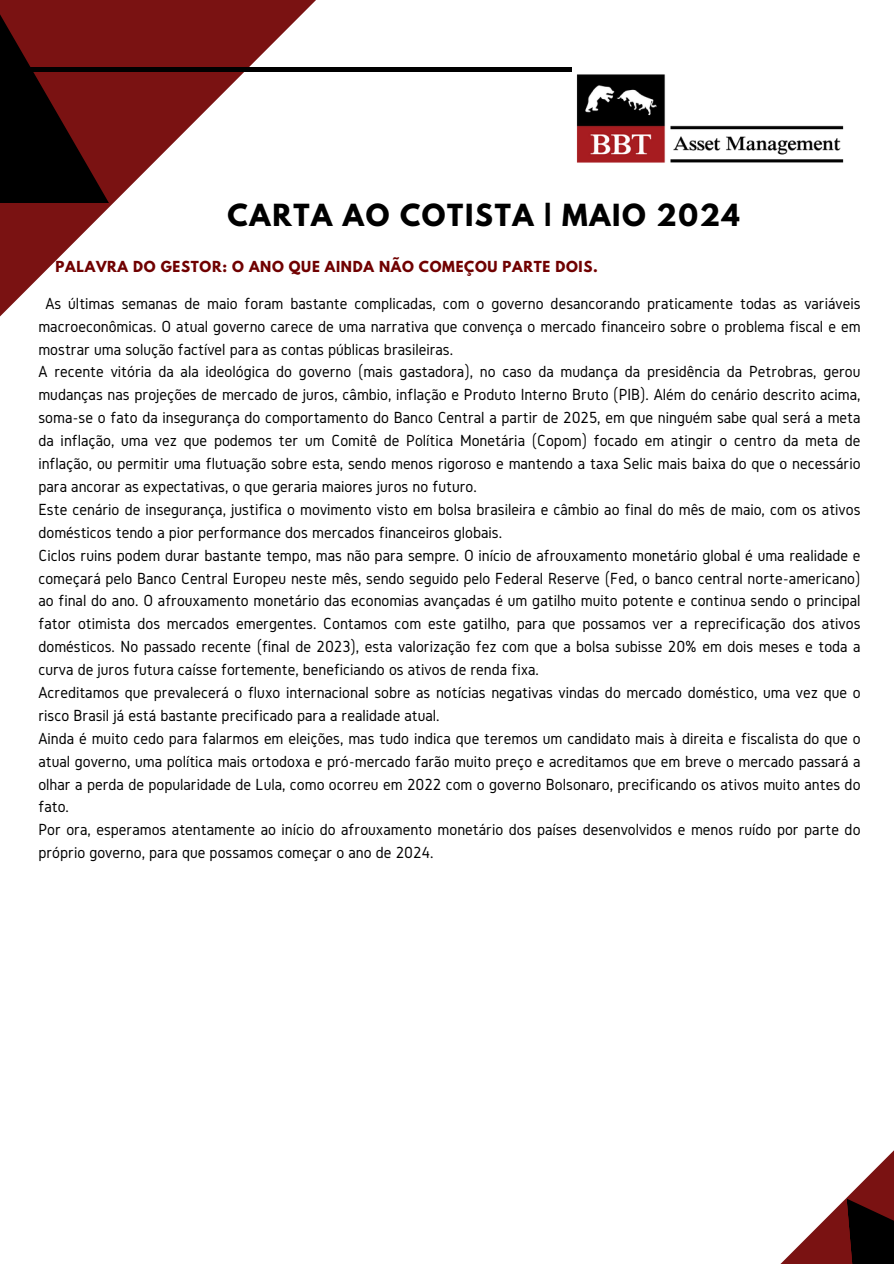
<style>
.page{position:relative;width:894px;height:1264px;background:#fff}
.page>*{position:absolute;margin:0;border:0;box-sizing:border-box;transform-origin:0 0}
.t1{font:700 27px "League Spartan";letter-spacing:.06em;color:#000}
.t2{font:16.65px/23px "Gidole";color:#000}
.t3{font:700 13.5px "League Spartan";letter-spacing:.05em;color:#700000}
</style>
<div class="page">
<svg style="left:0;top:0;width:371px;height:317px"></svg>
<svg style="left:0;top:0;width:109px;height:203px;background:#400909"></svg>
<hr style="left:0;top:68px;width:571px;height:4px;background:#000">
<svg style="left:846px;top:1198px;width:47px;height:65px;background:#1e0404"></svg>
<img style="left:571px;top:68px;width:273px;height:95px">
<p class="t1" style="left:227px;top:201px;width:513px">CARTA AO COTISTA | MAIO 2024</p>
<h2 class="t3" style="left:56px;top:260px;width:543px">PALAVRA DO GESTOR: O ANO QUE AINDA NÃO COMEÇOU PARTE DOIS.</h2>
<p class="t2" style="left:38px;top:291px;width:823px;text-indent:7px">As últimas semanas de maio foram bastante complicadas, com o governo desancorando praticamente todas as variáveis macroeconômicas. O atual governo carece de uma narrativa que convença o mercado financeiro sobre o problema fiscal e em mostrar uma solução factível para as contas públicas brasileiras.<br>A recente vitória da ala ideológica do governo (mais gastadora), no caso da mudança da presidência da Petrobras, gerou mudanças nas projeções de mercado de juros, câmbio, inflação e Produto Interno Bruto (PIB). Além do cenário descrito acima, soma-se o fato da insegurança do comportamento do Banco Central a partir de 2025, em que ninguém sabe qual será a meta da inflação, uma vez que podemos ter um Comitê de Política Monetária (Copom) focado em atingir o centro da meta de inflação, ou permitir uma flutuação sobre esta, sendo menos rigoroso e mantendo a taxa Selic mais baixa do que o necessário para ancorar as expectativas, o que geraria maiores juros no futuro.<br>Este cenário de insegurança, justifica o movimento visto em bolsa brasileira e câmbio ao final do mês de maio, com os ativos domésticos tendo a pior performance dos mercados financeiros globais.<br>Ciclos ruins podem durar bastante tempo, mas não para sempre. O início de afrouxamento monetário global é uma realidade e começará pelo Banco Central Europeu neste mês, sendo seguido pelo Federal Reserve (Fed, o banco central norte-americano) ao final do ano. O afrouxamento monetário das economias avançadas é um gatilho muito potente e continua sendo o principal fator otimista dos mercados emergentes. Contamos com este gatilho, para que possamos ver a reprecificação dos ativos domésticos. No passado recente (final de 2023), esta valorização fez com que a bolsa subisse 20% em dois meses e toda a curva de juros futura caísse fortemente, beneficiando os ativos de renda fixa.<br>Acreditamos que prevalecerá o fluxo internacional sobre as notícias negativas vindas do mercado doméstico, uma vez que o risco Brasil já está bastante precificado para a realidade atual.<br>Ainda é muito cedo para falarmos em eleições, mas tudo indica que teremos um candidato mais à direita e fiscalista do que o atual governo, uma política mais ortodoxa e pró-mercado farão muito preço e acreditamos que em breve o mercado passará a olhar a perda de popularidade de Lula, como ocorreu em 2022 com o governo Bolsonaro, precificando os ativos muito antes do fato.<br>Por ora, esperamos atentamente ao início do afrouxamento monetário dos países desenvolvidos e menos ruído por parte do próprio governo, para que possamos começar o ano de 2024.</p>
</div>
